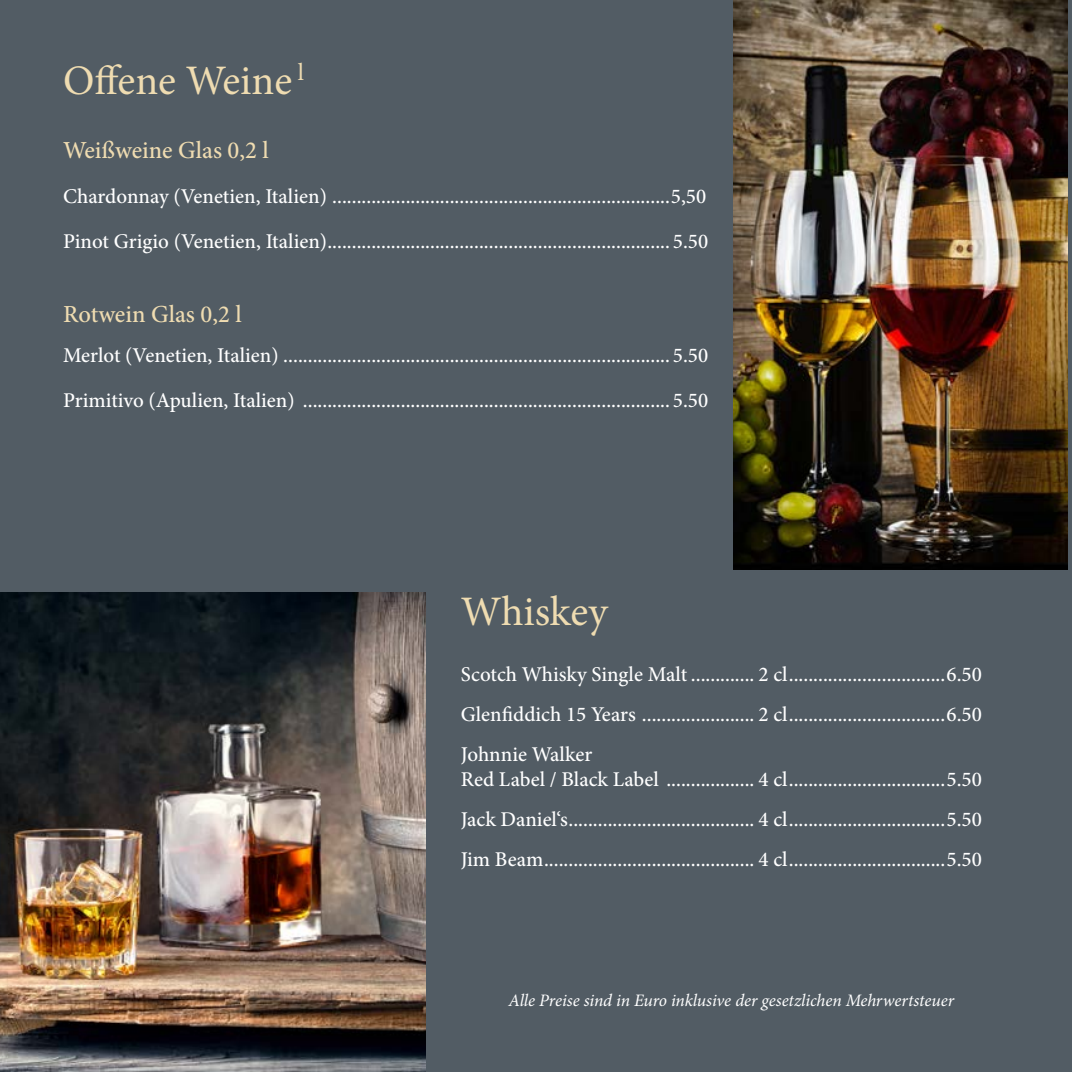
<style>
.page{position:relative;width:1072px;height:1072px;background:#fff}
.page>*{position:absolute;margin:0;border:0;box-sizing:border-box;transform-origin:0 0}
.t1{font:42px "Minion Pro";letter-spacing:-.005em;color:#efdcb1}
.t2{font:500 24.5px "Minion Pro";color:#efdcb1}
.t3{font:500 21px/40.1px "Minion Pro";color:#fff;text-align:justify}
.t4{font:italic 17.5px "Minion Pro";letter-spacing:-.005em;color:#fff}
</style>
<div class="page">
<div style="left:0;top:0;width:1071px;height:1071px;background:#525c64"></div>
<img style="left:733px;top:0;width:334px;height:569px">
<img style="left:0;top:592px;width:425px;height:479px">
<h1 class="t1" style="left:63px;top:52px;width:242px">Offene Weine <sup>l</sup></h1>
<p class="t2" style="left:63px;top:134px;width:207px">Weißweine Glas 0,2 l</p>
<p class="t3" style="left:63px;top:174px;width:646px;line-height:45px">Chardonnay (Venetien, Italien) .....................................................................5,50<br>Pinot Grigio (Venetien, Italien)...................................................................... 5.50</p>
<p class="t2" style="left:63px;top:297px;width:180px">Rotwein Glas 0,2 l</p>
<p class="t3" style="left:63px;top:333px;width:646px;line-height:45px">Merlot (Venetien, Italien) ............................................................................... 5.50<br>Primitivo (Apulien, Italien) ........................................................................... 5.50</p>
<h1 class="t1" style="left:461px;top:583px;width:148px">Whiskey</h1>
<p class="t3" style="left:461px;top:654px;width:522px">Scotch Whisky Single Malt ............. 2 cl................................6.50<br>Glenfiddich 15 Years ....................... 2 cl................................6.50<br>Johnnie Walker</p>
<p class="t3" style="left:461px;top:759px;width:522px">Red Label / Black Label .................. 4 cl................................5.50<br>Jack Daniel‘s...................................... 4 cl................................5.50<br>Jim Beam........................................... 4 cl................................5.50</p>
<p class="t4" style="left:508px;top:988px;width:447px">Alle Preise sind in Euro inklusive der gesetzlichen Mehrwertsteuer</p>
</div>
